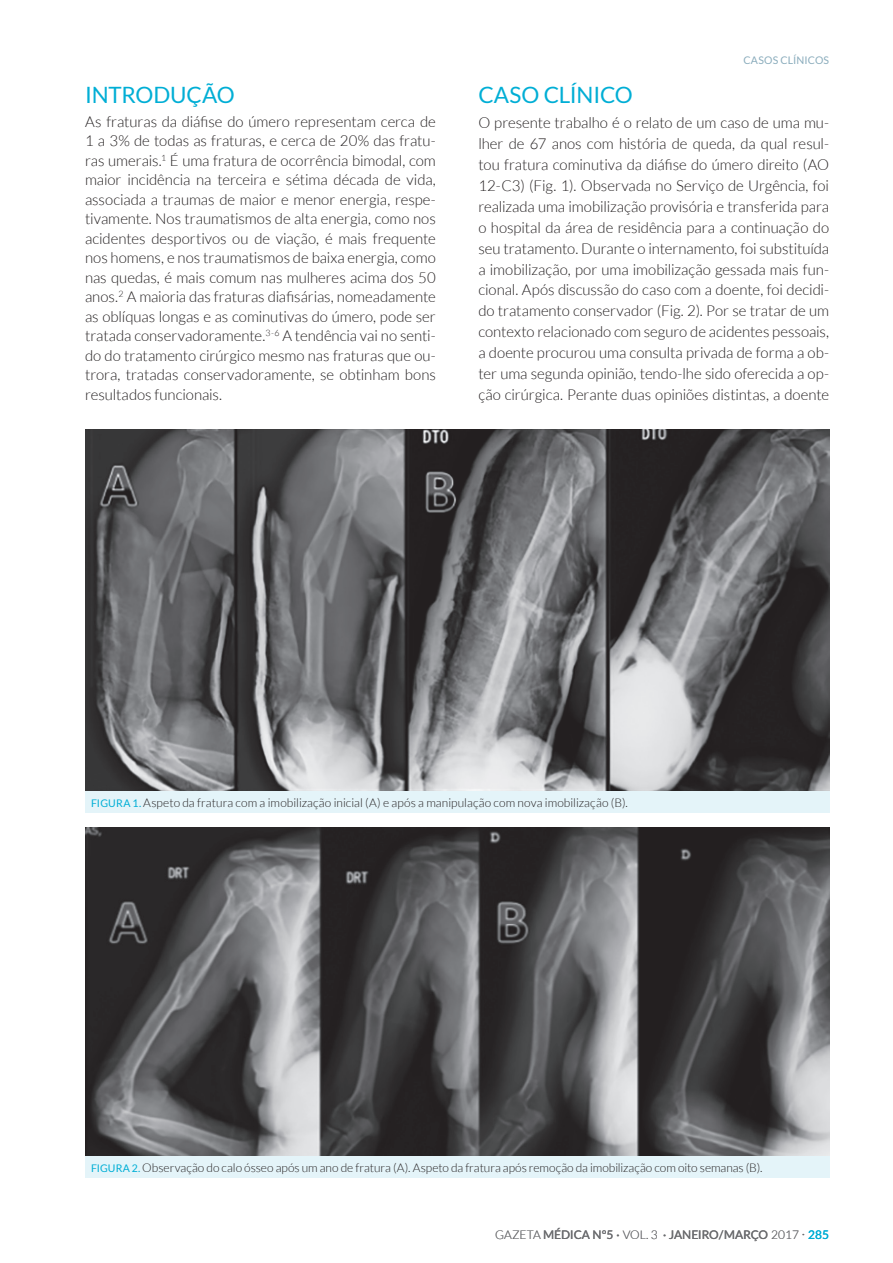
<style>
.page{position:relative;width:893px;height:1263px;background:#fff}
.page>*{position:absolute;margin:0;border:0;box-sizing:border-box;transform-origin:0 0}
.t1{font:22.5px "Lato";letter-spacing:-.01em;color:#00aed5}
.t2{font:300 15px/19.5px "Lato";letter-spacing:-.005em;color:#231f20;text-align:justify}
.t3{font:300 12px "Lato";color:#231f20}
.t4{font:500 12px "Lato";color:#6c6d70}
.t5{font:10.5px "Lato";letter-spacing:.015em;color:#8aacbc}
.s1{font-weight:400;font-size:10.5px;color:#00aed5}
.s2{font-weight:300}
.s3{font-weight:300;font-size:15px}
.s4{color:#00aed5}
</style>
<div class="page">
<img style="left:85px;top:828px;width:744px;height:328px">
<div style="left:85px;top:1156px;width:744px;height:22px;background:#e4f4f9"></div>
<img style="left:85px;top:429px;width:744px;height:362px">
<div style="left:85px;top:791px;width:744px;height:22px;background:#e4f4f9"></div>
<h1 class="t1" style="left:85px;top:82px;width:151px">INTRODUÇÃO</h1>
<p class="t2" style="left:85px;top:112px;width:352px">As fraturas da diáfise do úmero representam cerca de 1 a 3% de todas as fraturas, e cerca de 20% das fratu&shy;ras umerais.<sup>1</sup> É uma fratura de ocorrência bimodal, com maior incidência na terceira e sétima década de vida, associada a traumas de maior e menor energia, respe&shy;tivamente. Nos traumatismos de alta energia, como nos acidentes desportivos ou de viação, é mais frequente nos homens, e nos traumatismos de baixa energia, como nas quedas, é mais comum nas mulheres acima dos 50 anos.<sup>2</sup> A maioria das fraturas diafisárias, nomeadamente as oblíquas longas e as cominutivas do úmero, pode ser tratada conservadoramente.<sup>3-6</sup> A tendência vai no senti&shy;do do tratamento cirúrgico mesmo nas fraturas que ou&shy;trora, tratadas conservadoramente, se obtinham bons resultados funcionais.</p>
<p class="t5" style="left:743px;top:54px;width:87px">CASOS CLÍNICOS</p>
<h1 class="t1" style="left:478px;top:82px;width:156px">CASO CLÍNICO</h1>
<p class="t2" style="left:478px;top:113px;width:352px;line-height:20.9px">O presente trabalho é o relato de um caso de uma mu&shy;lher de 67 anos com história de queda, da qual resul&shy;tou fratura cominutiva da diáfise do úmero direito (AO 12-C3) (Fig. 1). Observada no Serviço de Urgência, foi realizada uma imobilização provisória e transferida para o hospital da área de residência para a continuação do seu tratamento. Durante o internamento, foi substituída a imobilização, por uma imobilização gessada mais fun&shy;cional. Após discussão do caso com a doente, foi decidi&shy;do tratamento conservador (Fig. 2). Por se tratar de um contexto relacionado com seguro de acidentes pessoais, a doente procurou uma consulta privada de forma a ob&shy;ter uma segunda opinião, tendo-lhe sido oferecida a op&shy;ção cirúrgica. Perante duas opiniões distintas, a doente</p>
<p class="t3" style="left:91px;top:796px;width:538px"><span class="s1">FIGURA 1.</span> Aspeto da fratura com a imobilização inicial (A) e após a manipulação com nova imobilização (B).</p>
<p class="t3" style="left:91px;top:1161px;width:673px"><span class="s1">FIGURA 2.</span> Observação do calo ósseo após um ano de fratura (A). Aspeto da fratura após remoção da imobilização com oito semanas (B).</p>
<p class="t4" style="left:495px;top:1226px;width:335px"><span class="s2">GAZETA</span> MÉDICA Nº5 · <span class="s2">VOL. 3</span> · JANEIRO/MARÇO <span class="s2">2017</span> <span class="s3">·</span> <span class="s4">285</span></p>
</div>
